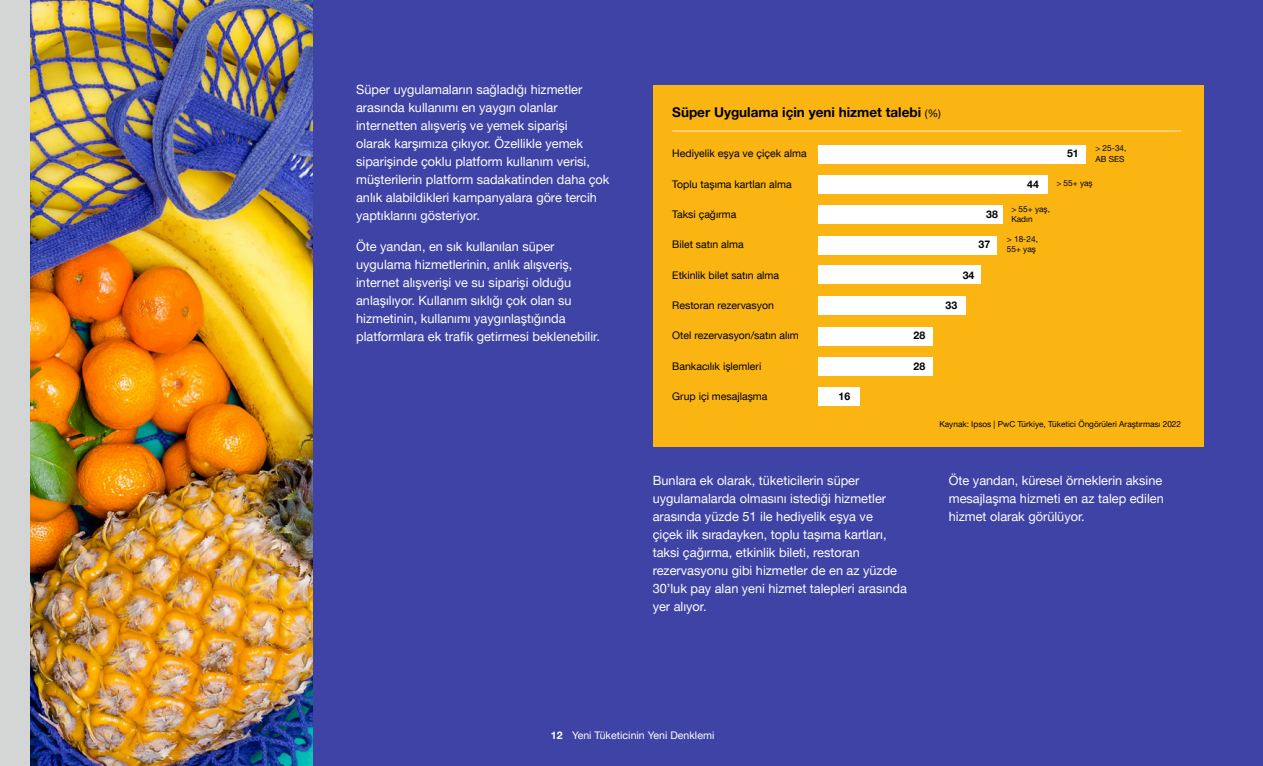
<style>
.page{position:relative;width:1263px;height:766px;background:#fff}
.page>*{position:absolute;margin:0;border:0;box-sizing:border-box;transform-origin:0 0}
.t1{font:700 13.5px "Helvetica Neue LT Pro";color:#000}
.t2{font:12.75px/18px "Helvetica Neue LT Pro";color:#fff}
.t3{font:10.5px "Helvetica Neue LT Com";color:#000}
.t4{font:10.5px "Helvetica Neue LT Pro";letter-spacing:.005em;color:#fff}
.t5{font:700 10.5px "Helvetica Neue LT Pro";color:#000}
.t6{font:8.25px/10.5px "Helvetica Neue LT Pro";color:#000}
.s1{font-weight:400;font-size:10.5px}
.s2{font-weight:700}
</style>
<div class="page">
<img style="left:30px;top:0;width:284px;height:765px">
<div style="left:314px;top:0;width:949px;height:765px;background:#3f43a5"></div>
<div style="left:653px;top:85px;width:550px;height:361px;background:#fab512"></div>
<div style="left:818px;top:145px;width:268px;height:18px;background:#fff"></div>
<div style="left:818px;top:175px;width:229px;height:19px;background:#fff"></div>
<div style="left:818px;top:206px;width:184px;height:18px;background:#fff"></div>
<div style="left:818px;top:236px;width:179px;height:18px;background:#fff"></div>
<div style="left:818px;top:265px;width:162px;height:18px;background:#fff"></div>
<div style="left:818px;top:296px;width:147px;height:19px;background:#fff"></div>
<div style="left:818px;top:327px;width:114px;height:18px;background:#fff"></div>
<div style="left:818px;top:357px;width:114px;height:18px;background:#fff"></div>
<div style="left:818px;top:387px;width:41px;height:19px;background:#fff"></div>
<div style="left:0;top:0;width:30px;height:765px;background:#d4d6d6"></div>
<hr style="left:672px;top:130px;width:509px;height:2px;background:#ffdb81">
<p class="t2" style="left:356px;top:80px;width:255px">Süper uygulamaların sağladığı hizmetler arasında kullanımı en yaygın olanlar internetten alışveriş ve yemek siparişi<br>olarak karşımıza çıkıyor. Özellikle yemek siparişinde çoklu platform kullanım verisi, müşterilerin platform sadakatinden daha çok anlık alabildikleri kampanyalara göre tercih yaptıklarını gösteriyor.</p>
<p class="t2" style="left:356px;top:237px;width:245px">Öte yandan, en sık kullanılan süper uygulama hizmetlerinin, anlık alışveriş, internet alışverişi ve su siparişi olduğu anlaşılıyor. Kullanım sıklığı çok olan su hizmetinin, kullanımı yaygınlaştığında platformlara ek trafik getirmesi beklenebilir.</p>
<p class="t1" style="left:672px;top:104px;width:270px">Süper Uygulama için yeni hizmet talebi <span class="s1">(%)</span></p>
<p class="t3" style="left:672px;top:147px;width:136px">Hediyelik eşya ve çiçek alma</p>
<p class="t3" style="left:672px;top:177px;width:121px">Toplu taşıma kartları alma</p>
<p class="t3" style="left:672px;top:208px;width:66px">Taksi çağırma</p>
<p class="t3" style="left:672px;top:238px;width:73px">Bilet satın alma</p>
<p class="t3" style="left:672px;top:268px;width:108px">Etkinlik bilet satın alma</p>
<p class="t3" style="left:672px;top:299px;width:103px">Restoran rezervasyon</p>
<p class="t3" style="left:672px;top:329px;width:128px">Otel rezervasyon/satın alım</p>
<p class="t3" style="left:672px;top:359px;width:91px">Bankacılık işlemleri</p>
<p class="t3" style="left:672px;top:389px;width:97px">Grup içi mesajlaşma</p>
<p class="t5" style="left:986px;top:208px;width:13px">38</p>
<p class="t5" style="left:979px;top:238px;width:13px">37</p>
<p class="t5" style="left:963px;top:268px;width:13px">34</p>
<p class="t5" style="left:946px;top:299px;width:13px">33</p>
<p class="t5" style="left:913px;top:329px;width:13px">28</p>
<p class="t5" style="left:913px;top:359px;width:13px">28</p>
<p class="t5" style="left:839px;top:389px;width:13px">16</p>
<p class="t5" style="left:1027px;top:177px;width:13px">44</p>
<p class="t5" style="left:1067px;top:147px;width:13px">51</p>
<p class="t6" style="left:1095px;top:143px;width:33px">&gt; 25-34,<br>AB SES</p>
<p class="t6" style="left:1056px;top:178px;width:38px">&gt; 55+ yaş</p>
<p class="t6" style="left:1011px;top:203px;width:40px">&gt; 55+ yaş,<br>Kadın</p>
<p class="t6" style="left:1007px;top:233px;width:33px">&gt; 18-24,<br>55+ yaş</p>
<p class="t6" style="left:939px;top:418px;width:243px">Kaynak: Ipsos | PwC Türkiye, Tüketici Öngörüleri Araştırması 2022</p>
<p class="t2" style="left:653px;top:471px;width:256px">Bunlara ek olarak, tüketicilerin süper uygulamalarda olmasını istediği hizmetler arasında yüzde 51 ile hediyelik eşya ve<br>çiçek ilk sıradayken, toplu taşıma kartları, taksi çağırma, etkinlik bileti, restoran rezervasyonu gibi hizmetler de en az yüzde 30’luk pay alan yeni hizmet talepleri arasında yer alıyor.</p>
<p class="t2" style="left:949px;top:471px;width:216px;text-align:justify">Öte yandan, küresel örneklerin aksine mesajlaşma hizmeti en az talep edilen hizmet olarak görülüyor.</p>
<p class="t4" style="left:551px;top:728px;width:165px"><span class="s2">12</span> Yeni Tüketicinin Yeni Denklemi</p>
</div>
